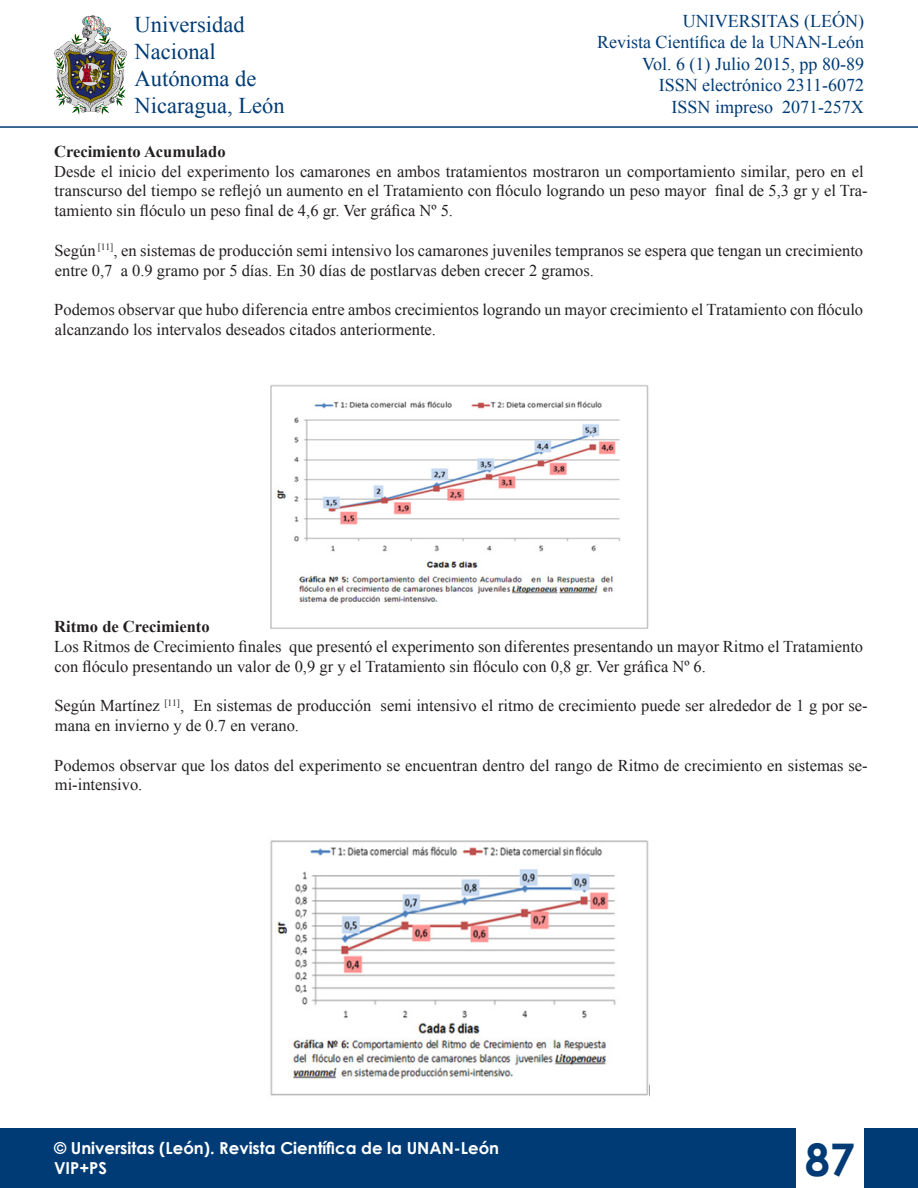
<style>
.page{position:relative;width:918px;height:1188px;background:#fff}
.page>*{position:absolute;margin:0;border:0;box-sizing:border-box;transform-origin:0 0}
.t1{font:700 45px "Century Gothic";color:#003b75}
.t2{font:22.5px/27px "Times New Roman";color:#003b75}
.t3{font:18px/21.6px "Times New Roman";color:#003b75;text-align:right}
.t4{font:16.5px/19.8px "Times New Roman";color:#231f20}
.t5{font:700 16.5px/19.8px "Century Gothic";color:#fff}
.t6{font:700 16.5px "Times New Roman";color:#231f20}
</style>
<div class="page">
<hr style="left:0;top:126px;width:918px;height:2px;background:#003b75">
<img style="left:54px;top:15px;width:72px;height:100px">
<div style="left:864px;top:1128px;width:54px;height:60px;background:#003b75"></div>
<div style="left:0;top:1128px;width:796px;height:60px;background:#003b75"></div>
<img style="left:270px;top:384px;width:379px;height:245px">
<img style="left:270px;top:840px;width:380px;height:257px">
<h2 class="t2" style="left:135px;top:11px;width:151px">Universidad<br>Nacional<br>Autónoma de<br>Nicaragua, León</h2>
<p class="t3" style="left:597px;top:9px;width:268px">UNIVERSITAS (LEÓN)<br>Revista Científica de la UNAN-León<br>Vol. 6 (1) Julio 2015, pp 80-89<br>ISSN electrónico 2311-6072<br>ISSN impreso 2071-257X</p>
<p class="t6" style="left:54px;top:139px;width:173px">Crecimiento Acumulado</p>
<p class="t4" style="left:54px;top:161px;width:815px">Desde el inicio del experimento los camarones en ambos tratamientos mostraron un comportamiento similar, pero en el transcurso del tiempo se reflejó un aumento en el Tratamiento con flóculo logrando un peso mayor final de 5,3 gr y el Tra&shy;tamiento sin flóculo un peso final de 4,6 gr. Ver gráfica Nº 5.</p>
<p class="t4" style="left:54px;top:240px;width:810px">Según <sup>[11]</sup>, en sistemas de producción semi intensivo los camarones juveniles tempranos se espera que tengan un crecimiento entre 0,7 a 0.9 gramo por 5 días. En 30 días de postlarvas deben crecer 2 gramos.</p>
<p class="t4" style="left:54px;top:299px;width:810px">Podemos observar que hubo diferencia entre ambos crecimientos logrando un mayor crecimiento el Tratamiento con flóculo alcanzando los intervalos deseados citados anteriormente.</p>
<p class="t6" style="left:54px;top:615px;width:157px">Ritmo de Crecimiento</p>
<p class="t4" style="left:54px;top:636px;width:811px">Los Ritmos de Crecimiento finales que presentó el experimento son diferentes presentando un mayor Ritmo el Tratamiento con flóculo presentando un valor de 0,9 gr y el Tratamiento sin flóculo con 0,8 gr. Ver gráfica Nº 6.</p>
<p class="t4" style="left:54px;top:695px;width:815px">Según Martínez <sup>[11]</sup>, En sistemas de producción semi intensivo el ritmo de crecimiento puede ser alrededor de 1 g por se&shy;mana en invierno y de 0.7 en verano.</p>
<p class="t4" style="left:54px;top:755px;width:815px">Podemos observar que los datos del experimento se encuentran dentro del rango de Ritmo de crecimiento en sistemas se&shy;mi-intensivo.</p>
<p class="t5" style="left:54px;top:1138px;width:447px">© Universitas (León). Revista Científica de la UNAN-León<br>VIP+PS</p>
<h1 class="t1" style="left:805px;top:1125px;width:52px">87</h1>
</div>
